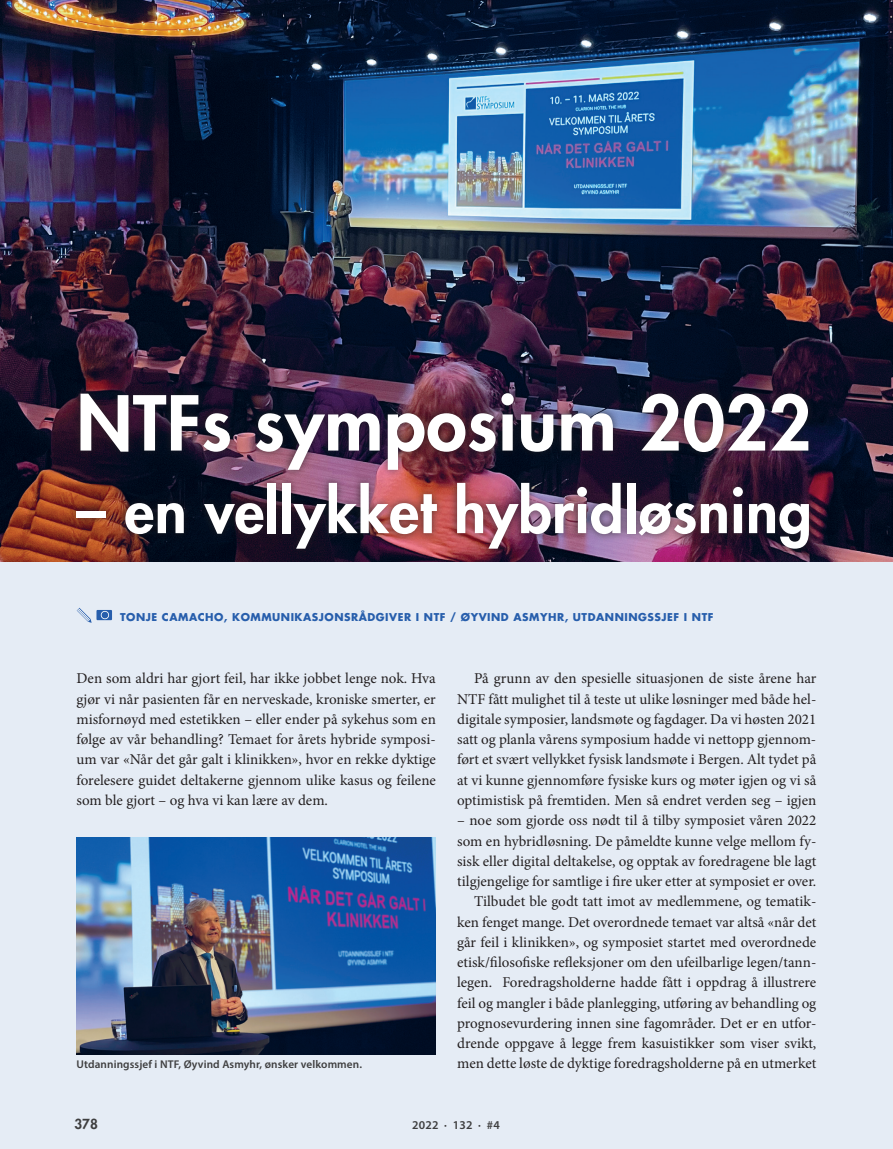
<style>
.page{position:relative;width:893px;height:1149px;background:#fff}
.page>*{position:absolute;margin:0;border:0;box-sizing:border-box;transform-origin:0 0}
.t1{font:800 73.5px "Futura Std";letter-spacing:.01em;color:#fff}
.t2{font:800 59.25px "Futura Std";letter-spacing:.01em;color:#fff}
.t3{font:15px/20.2px "Minion Pro";color:#231f20;text-align:justify}
.t4{font:800 13.5px "Futura Std";color:#3e3e3f}
.t5{font:600 12px "Myriad Pro";letter-spacing:.02em;color:#3e3e3f}
.t6{font:600 11.25px "Myriad Pro";letter-spacing:.01em;color:#3e3e3f}
.t7{font:700 10.5px "Futura Std";letter-spacing:.05em;color:#275eac}
</style>
<div class="page">
<div style="left:0;top:561px;width:893px;height:587px;background:#e5ecf5"></div>
<img style="left:0;top:0;width:893px;height:561px">
<div style="left:68px;top:385px;width:749px;height:171px;background:#231f20;opacity:.75"></div>
<img style="left:77px;top:837px;width:359px;height:216px">
<svg style="left:73px;top:603px;width:22px;height:22px"></svg>
<div style="left:96px;top:609px;width:16px;height:11px;background:#275eac"></div>
<svg style="left:101px;top:610px;width:8px;height:9px"></svg>
<h1 class="t1" style="left:77px;top:377px;width:736px">NTFs symposium 2022</h1>
<h2 class="t2" style="left:77px;top:473px;width:737px">– en vellykket hybridløsning</h2>
<p class="t7" style="left:120px;top:609px;width:595px">TONJE CAMACHO, KOMMUNIKASJONSRÅDGIVER I NTF / ØYVIND ASMYHR, UTDANNINGSSJEF I NTF</p>
<p class="t3" style="left:77px;top:668px;width:361px">Den som aldri har gjort feil, har ikke jobbet lenge nok. Hva gjør vi når pasienten får en nerveskade, kroniske smerter, er misfornøyd med estetikken – eller ender på sykehus som en følge av vår behandling? Temaet for årets hybride symposi&shy;um var «Når det går galt i klinikken», hvor en rekke dyktige forelesere guidet deltakerne gjennom ulike kasus og feilene som ble gjort – og hva vi kan lære av dem.</p>
<p class="t6" style="left:77px;top:1057px;width:287px">Utdanningssjef i NTF, Øyvind Asmyhr, ønsker velkommen.</p>
<p class="t3" style="left:457px;top:668px;width:361px;text-indent:17px">På grunn av den spesielle situasjonen de siste årene har NTF fått mulighet til å teste ut ulike løsninger med både hel&shy;digitale symposier, landsmøte og fagdager. Da vi høsten 2021 satt og planla vårens symposium hadde vi nettopp gjennom&shy;ført et svært vellykket fysisk landsmøte i Bergen. Alt tydet på at vi kunne gjennomføre fysiske kurs og møter igjen og vi så optimistisk på fremtiden. Men så endret verden seg – igjen</p>
<p class="t3" style="left:457px;top:810px;width:361px;text-align:right">– noe som gjorde oss nødt til å tilby symposiet våren 2022 som en hybridløsning. De påmeldte kunne velge mellom fy&shy;sisk eller digital deltakelse, og opptak av foredragene ble lagt tilgjengelige for samtlige i fire uker etter at symposiet er over.<br>Tilbudet ble godt tatt imot av medlemmene, og tematik&shy;ken fenget mange. Det overordnede temaet var altså «når det går feil i klinikken», og symposiet startet med overordnede etisk/filosofiske refleksjoner om den ufeilbarlige legen/tann&shy;legen. Foredragsholderne hadde fått i oppdrag å illustrere feil og mangler i både planlegging, utføring av behandling og prognosevurdering innen sine fagområder. Det er en utfor&shy;drende oppgave å legge frem kasuistikker som viser svikt, men dette løste de dyktige foredragsholderne på en utmerket</p>
<p class="t4" style="left:74px;top:1115px;width:25px">378</p>
<p class="t5" style="left:412px;top:1117px;width:89px">2022 · 132 · #4</p>
</div>
